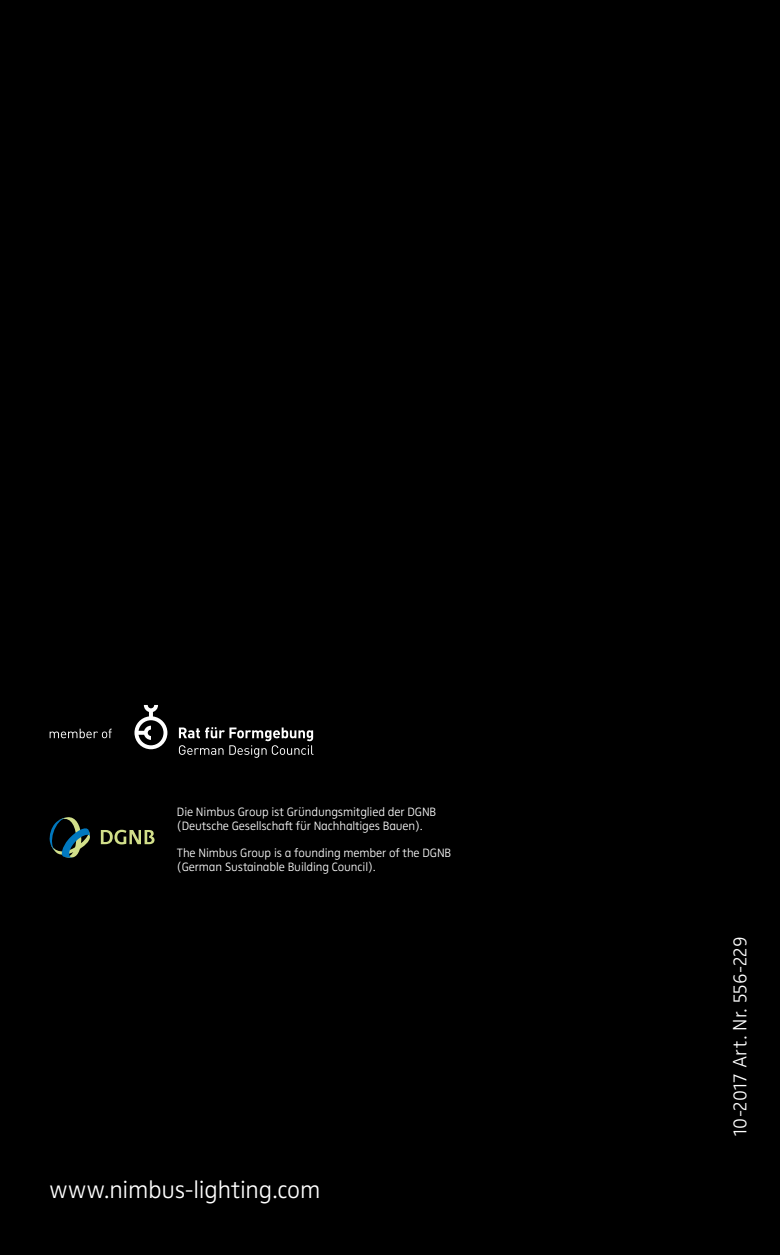
<style>
.page{position:relative;width:780px;height:1255px;background:#fff}
.page>*{position:absolute;margin:0;border:0;box-sizing:border-box;transform-origin:0 0}
.t1{font:25px "Zwo Light LF Plain Alt";letter-spacing:-.01em;color:#fff}
.t2{font:20px "Zwo Light LF Plain Alt";letter-spacing:.005em;color:#fff}
.t3{font:12.5px/13.8px "Zwo Light LF Plain Alt";letter-spacing:-.01em;color:#fff}
</style>
<div class="page">
<div style="left:0;top:0;width:780px;height:1254px;background:#000"></div>
<svg style="left:134px;top:705px;width:33px;height:44px"></svg>
<svg style="left:179px;top:727px;width:134px;height:30px"></svg>
<svg style="left:50px;top:728px;width:62px;height:10px"></svg>
<svg style="left:50px;top:817px;width:40px;height:40px"></svg>
<svg style="left:101px;top:829px;width:53px;height:15px"></svg>
<p class="t3" style="left:177px;top:805px;width:261px">Die Nimbus Group ist Gründungsmitglied der DGNB (Deutsche Gesellschaft für Nachhaltiges Bauen).</p>
<p class="t3" style="left:177px;top:846px;width:276px">The Nimbus Group is a founding member of the DGNB (German Sustainable Building Council).</p>
<h1 class="t1" style="left:50px;top:1175px;width:272px">www.nimbus-lighting.com</h1>
<h2 class="t2" style="left:728px;top:1136px;width:201px;rotate:-90deg">10-2017 Art. Nr. 556-229</h2>
</div>
